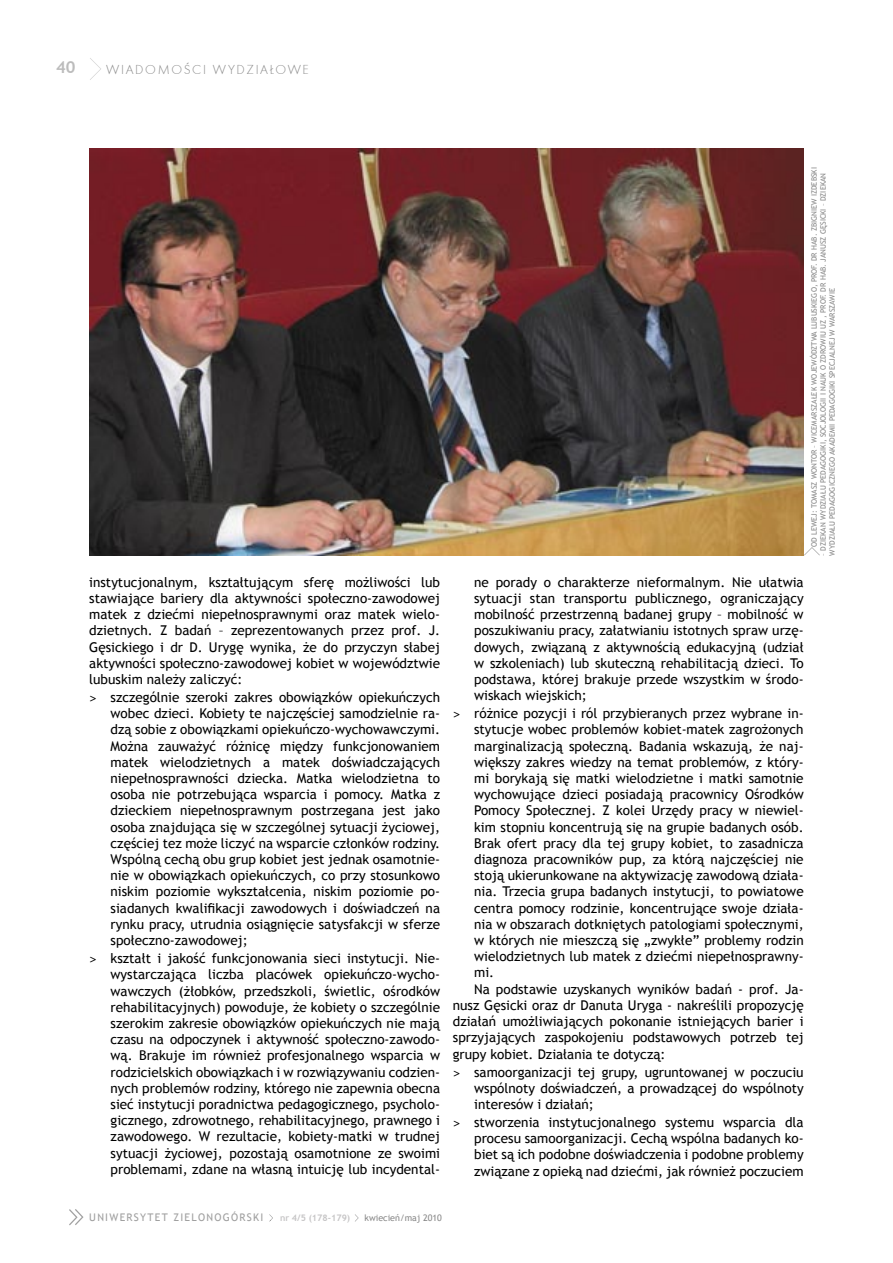
<style>
.page{position:relative;width:893px;height:1263px;background:#fff}
.page>*{position:absolute;margin:0;border:0;box-sizing:border-box;transform-origin:0 0}
.t1{font:700 16.5px "Trebuchet MS";color:#bcbcbc}
.t2{font:13.5px/16.2px "Trebuchet MS";color:#000;text-align:justify}
.t3{font:13.5px "Futura TEE Ligh";letter-spacing:.12em;color:#888}
.t4{font:10.5px "Trebuchet MS";letter-spacing:.12em;color:#9f9f9f}
.t5{font:9px "Trebuchet MS";color:#888}
.t6{font:700 9px "Trebuchet MS";color:#c6c5c6}
.t7{font:7.5px/9px "Trebuchet MS";color:#888}
.s1{font-family:"Vrinda";font-size:15px}
</style>
<div class="page">
<svg style="left:90px;top:58px;width:11px;height:22px"></svg>
<svg style="left:269px;top:1214px;width:4px;height:8px"></svg>
<svg style="left:355px;top:1214px;width:4px;height:8px"></svg>
<svg style="left:69px;top:1209px;width:15px;height:16px"></svg>
<img style="left:89px;top:149px;width:714px;height:406px">
<svg style="left:804px;top:547px;width:16px;height:8px"></svg>
<p class="t1" style="left:56px;top:57px;width:21px">40</p>
<p class="t3" style="left:106px;top:61px;width:204px">WIADOMOŒCI WYDZIA£OWE</p>
<p class="t2" style="left:89px;top:574px;width:352px">instytucjonalnym, kształtującym sferę możliwości lub stawiające bariery dla aktywności społeczno-zawodowej matek z dziećmi niepełnosprawnymi oraz matek wielo&shy;dzietnych. Z badań – zeprezentowanych przez prof. J.<br>Gęsickiego i dr D. Urygę wynika, że do przyczyn słabej aktywności społeczno-zawodowej kobiet w województwie lubuskim należy zaliczyć:</p>
<p class="t2" style="left:111px;top:689px;width:331px;text-indent:-21px"><span class="s1">&gt;</span> szczególnie szeroki zakres obowiązków opiekuńczych wobec dzieci. Kobiety te najczęściej samodzielnie ra&shy;dzą sobie z obowiązkami opiekuńczo-wychowawczymi.<br>Można zauważyć różnicę między funkcjonowaniem matek wielodzietnych a matek doświadczających niepełnosprawności dziecka. Matka wielodzietna to osoba nie potrzebująca wsparcia i pomocy. Matka z dzieckiem niepełnosprawnym postrzegana jest jako osoba znajdująca się w szczególnej sytuacji życiowej, częściej tez może liczyć na wsparcie członków rodziny.<br>Wspólną cechą obu grup kobiet jest jednak osamotnie&shy;nie w obowiązkach opiekuńczych, co przy stosunkowo niskim poziomie wykształcenia, niskim poziomie po&shy;siadanych kwalifikacji zawodowych i doświadczeń na rynku pracy, utrudnia osiągnięcie satysfakcji w sferze społeczno-zawodowej;</p>
<p class="t2" style="left:111px;top:950px;width:331px;text-indent:-21px"><span class="s1">&gt;</span> kształt i jakość funkcjonowania sieci instytucji. Nie&shy;wystarczająca liczba placówek opiekuńczo-wycho&shy;wawczych (żłobków, przedszkoli, świetlic, ośrodków rehabilitacyjnych) powoduje, że kobiety o szczególnie szerokim zakresie obowiązków opiekuńczych nie mają czasu na odpoczynek i aktywność społeczno-zawodo&shy;wą. Brakuje im również profesjonalnego wsparcia w rodzicielskich obowiązkach i w rozwiązywaniu codzien&shy;nych problemów rodziny, którego nie zapewnia obecna sieć instytucji poradnictwa pedagogicznego, psycholo&shy;gicznego, zdrowotnego, rehabilitacyjnego, prawnego i zawodowego. W rezultacie, kobiety-matki w trudnej sytuacji życiowej, pozostają osamotnione ze swoimi problemami, zdane na własną intuicję lub incydental-</p>
<p class="t7" style="left:810px;top:547px;width:381px;rotate:-90deg">OD LEWEJ: TOMASZ WONTOR – WICEMARSZAŁEK WOJEWÓDZTWA LUBUSKIEGO, PROF. DR HAB. ZBIGNIEW IZDEBSKI</p>
<p class="t7" style="left:819px;top:556px;width:384px;rotate:-90deg">– DZIEKAN WYDZIAŁU PEDAGOGIKI, SOCJOLOGII I NAUK O ZDROWIU UZ , PROF. DR HAB. JANUSZ GĘSICKI – DZIEKAN<br>WYDZIAŁU PEDAGOGICZNEGO AKADEMII PEDAGOGIKI SPECJALNEJ W WARSZAWIE</p>
<p class="t2" style="left:474px;top:574px;width:331px">ne porady o charakterze nieformalnym. Nie ułatwia sytuacji stan transportu publicznego, ograniczający mobilność przestrzenną badanej grupy – mobilność w poszukiwaniu pracy, załatwianiu istotnych spraw urzę&shy;dowych, związaną z aktywnością edukacyjną (udział w szkoleniach) lub skuteczną rehabilitacją dzieci. To podstawa, której brakuje przede wszystkim w środo&shy;wiskach wiejskich;</p>
<p class="t2" style="left:453px;top:705px;width:352px"><span class="s1">&gt;</span> różnice pozycji i ról przybieranych przez wybrane in-</p>
<p class="t2" style="left:474px;top:722px;width:331px">stytucje wobec problemów kobiet-matek zagrożonych</p>
<p class="t2" style="left:474px;top:738px;width:331px">marginalizacją społeczną. Badania wskazują, że naj-</p>
<p class="t2" style="left:474px;top:754px;width:331px">większy zakres wiedzy na temat problemów, z który-</p>
<p class="t2" style="left:474px;top:770px;width:331px">mi borykają się matki wielodzietne i matki samotnie</p>
<p class="t2" style="left:474px;top:786px;width:331px">wychowujące dzieci posiadają pracownicy Ośrodków</p>
<p class="t2" style="left:474px;top:803px;width:331px">Pomocy Społecznej. Z kolei Urzędy pracy w niewiel-</p>
<p class="t2" style="left:474px;top:819px;width:331px">kim stopniu koncentrują się na grupie badanych osób.</p>
<p class="t2" style="left:474px;top:835px;width:331px">Brak ofert pracy dla tej grupy kobiet, to zasadnicza</p>
<p class="t2" style="left:474px;top:851px;width:331px">diagnoza pracowników pup, za którą najczęściej nie</p>
<p class="t2" style="left:474px;top:867px;width:331px">stoją ukierunkowane na aktywizację zawodową działa-</p>
<p class="t2" style="left:474px;top:884px;width:331px">nia. Trzecia grupa badanych instytucji, to powiatowe</p>
<p class="t2" style="left:474px;top:900px;width:331px">centra pomocy rodzinie, koncentrujące swoje działa-</p>
<p class="t2" style="left:474px;top:916px;width:331px">nia w obszarach dotkniętych patologiami społecznymi,</p>
<p class="t2" style="left:474px;top:932px;width:331px">w których nie mieszczą się „zwykłe” problemy rodzin</p>
<p class="t2" style="left:474px;top:948px;width:331px">wielodzietnych lub matek z dziećmi niepełnosprawny-</p>
<p class="t2" style="left:474px;top:965px;width:22px">mi.</p>
<p class="t2" style="left:474px;top:981px;width:331px">Na podstawie uzyskanych wyników badań - prof. Ja-</p>
<p class="t2" style="left:453px;top:997px;width:352px">nusz Gęsicki oraz dr Danuta Uryga - nakreślili propozycję</p>
<p class="t2" style="left:453px;top:1013px;width:352px">działań umożliwiających pokonanie istniejących barier i</p>
<p class="t2" style="left:453px;top:1029px;width:352px">sprzyjających zaspokojeniu podstawowych potrzeb tej</p>
<p class="t2" style="left:453px;top:1046px;width:214px">grupy kobiet. Działania te dotyczą:</p>
<p class="t2" style="left:474px;top:1064px;width:331px;text-indent:-21px"><span class="s1">&gt;</span> samoorganizacji tej grupy, ugruntowanej w poczuciu wspólnoty doświadczeń, a prowadzącej do wspólnoty interesów i działań;</p>
<p class="t2" style="left:474px;top:1114px;width:331px;text-indent:-21px"><span class="s1">&gt;</span> stworzenia instytucjonalnego systemu wsparcia dla procesu samoorganizacji. Cechą wspólna badanych ko&shy;biet są ich podobne doświadczenia i podobne problemy związane z opieką nad dziećmi, jak również poczuciem</p>
<p class="t4" style="left:89px;top:1211px;width:175px">UNIWERSYTET ZIELONOGÓRSKI</p>
<p class="t6" style="left:280px;top:1212px;width:72px">nr 4/5 (178-179)</p>
<p class="t5" style="left:365px;top:1212px;width:79px">kwiecień/maj 2010</p>
</div>
